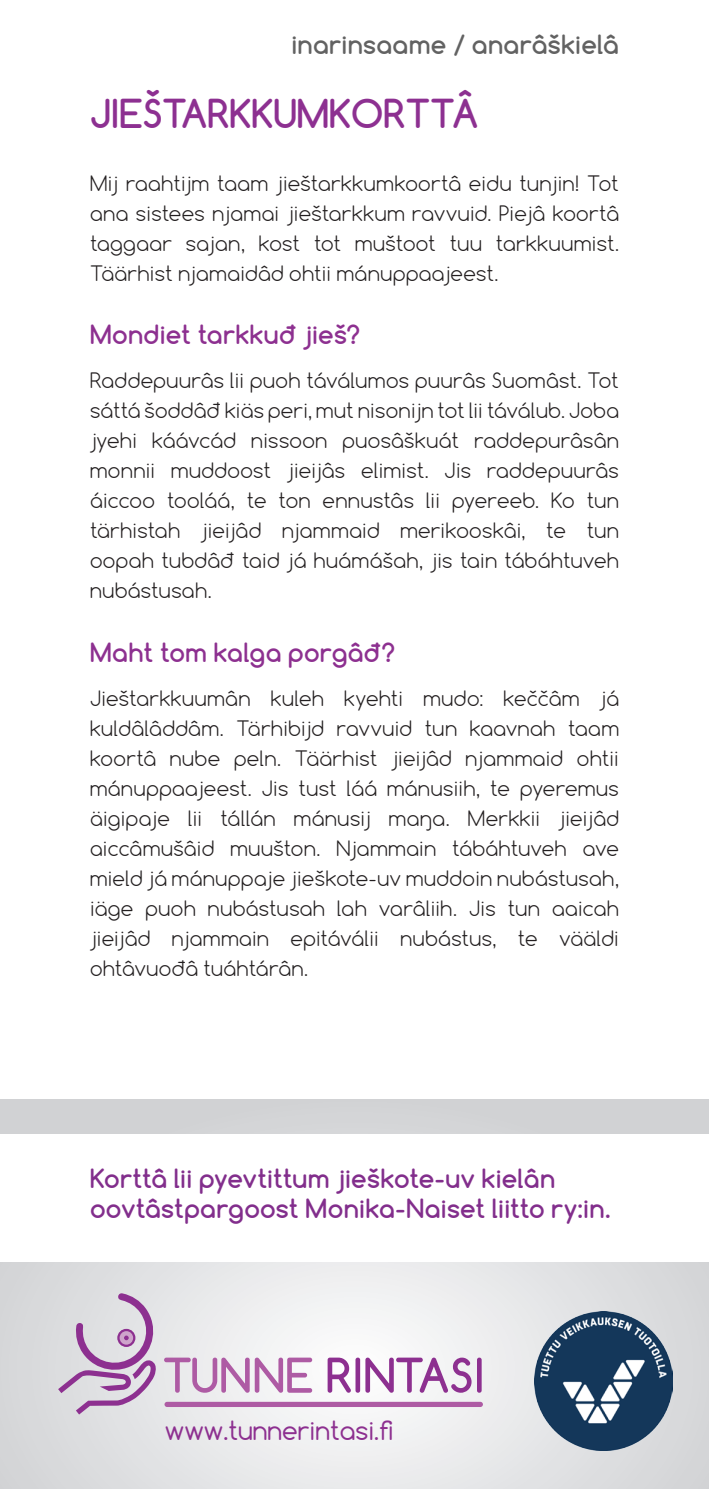
<style>
.page{position:relative;width:709px;height:1489px;background:#fff}
.page>*{position:absolute;margin:0;border:0;box-sizing:border-box;transform-origin:0 0}
.t1{font:700 37.5px "Comfortaa";color:#8d3091}
.t2{font:700 25px/30px "Comfortaa";letter-spacing:.01em;color:#822e8c}
.t3{font:700 25px "Comfortaa";letter-spacing:.02em;color:#8d3090}
.t4{font:700 25px "Comfortaa";letter-spacing:.02em;color:#626262}
.t5{font:25px "Comfortaa";color:#8d3090}
.t6{font:300 20px/30px "Comfortaa";letter-spacing:.02em;color:#231f20;text-align:justify}
</style>
<div class="page">
<svg style="left:0;top:1099px;width:709px;height:389px"></svg>
<svg style="left:58px;top:1293px;width:100px;height:121px;background:#cebbd1"></svg>
<svg style="left:164px;top:1357px;width:148px;height:35px"></svg>
<svg style="left:327px;top:1357px;width:144px;height:35px"></svg>
<svg style="left:477px;top:1357px;width:4px;height:35px"></svg>
<div style="left:164px;top:1401px;width:319px;height:5px;background:#ae5ba4;border-radius:3px"></div>
<img style="left:534px;top:1311px;width:139px;height:138px">
<div style="left:0;top:1134px;width:709px;height:127px;background:#fff"></div>
<p class="t4" style="left:291px;top:28px;width:329px">inarinsaame / anarâškielâ</p>
<p class="t1" style="left:90px;top:90px;width:390px">JIEŠTARKKUMKORTTÂ</p>
<p class="t6" style="left:90px;top:168px;width:530px">Mij raahtijm taam jieštarkkumkoortâ eidu tunjin! Tot ana sistees njamai jieštarkkum ravvuid. Piejâ koortâ taggaar sajan, kost tot muštoot tuu tarkkuumist.<br>Täärhist njamaidâd ohtii mánuppaajeest.</p>
<p class="t3" style="left:90px;top:318px;width:272px">Mondiet tarkkuđ jieš?</p>
<p class="t6" style="left:90px;top:365px;width:530px">Raddepuurâs lii puoh táválumos puurâs Suomâst. Tot sáttá šoddâđ kiäs peri, mut nisonijn tot lii táválub. Joba jyehi káávcád nissoon puosâškuát raddepurâsân monnii muddoost jieijâs elimist. Jis raddepuurâs áiccoo tooláá, te ton ennustâs lii pyereeb. Ko tun tärhistah jieijâd njammaid merikooskâi, te tun oopah tubdâđ taid já huámášah, jis tain tábáhtuveh nubástusah.</p>
<p class="t3" style="left:90px;top:636px;width:307px">Maht tom kalga porgâđ?</p>
<p class="t6" style="left:90px;top:683px;width:530px">Jieštarkkuumân kuleh kyehti mudo: keččâm já kuldâlâddâm. Tärhibijd ravvuid tun kaavnah taam koortâ nube peln. Täärhist jieijâd njammaid ohtii mánuppaajeest. Jis tust láá mánusiih, te pyeremus äigipaje lii tállán mánusij maŋa. Merkkii jieijâd aiccâmušâid muušton. Njammain tábáhtuveh ave mield já mánuppaje jieškote-uv muddoin nubástusah, iäge puoh nubástusah lah varâliih. Jis tun aaicah jieijâd njammain epitáválii nubástus, te vääldi ohtâvuođâ tuáhtárân.</p>
<p class="t2" style="left:90px;top:1163px;width:521px">Korttâ lii pyevtittum jieškote-uv kielân oovtâstpargoost Monika-Naiset liitto ry:in.</p>
<p class="t5" style="left:165px;top:1414px;width:229px">www.tunnerintasi.fi</p>
</div>
